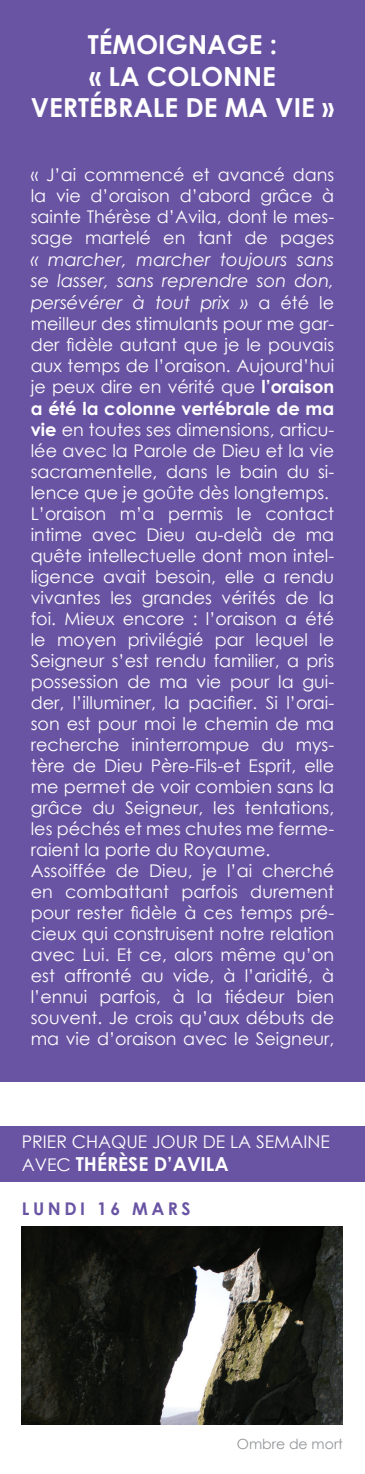
<style>
.page{position:relative;width:365px;height:1474px;background:#fff}
.page>*{position:absolute;margin:0;border:0;box-sizing:border-box;transform-origin:0 0}
.t1{font:700 26.25px/31.5px "Century Gothic";color:#fff;text-align:center}
.t2{font:700 19.25px "Century Gothic";color:#fff}
.t3{font:italic 17.85px/21.3px "Century Gothic";color:#fff;text-align:justify}
.t4{font:700 17.85px "Century Gothic";color:#fff}
.t5{font:17.5px/21px "Century Gothic";color:#fff;text-align:justify}
.t6{font:700 17.5px "Century Gothic";letter-spacing:.2em;color:#6954a3}
.t7{font:14px "Century Gothic";color:#939598}
.s1{font-style:normal;font-size:17.5px}
.s2{font-weight:700;font-size:17.85px}
</style>
<div class="page">
<div style="left:0;top:0;width:364px;height:1081px;background:#6954a3"></div>
<div style="left:0;top:1126px;width:364px;height:55px;background:#6954a3"></div>
<img style="left:22px;top:1226px;width:320px;height:198px">
<h1 class="t1" style="left:31px;top:28px;width:304px">TÉMOIGNAGE :<br>« LA COLONNE<br>VERTÉBRALE DE MA VIE »</h1>
<p class="t5" style="left:31px;top:164px;width:304px">« J’ai commencé et avancé dans la vie d’oraison d’abord grâce à sainte Thérèse d’Avila, dont le mes&shy;sage martelé en tant de pages</p>
<p class="t3" style="left:31px;top:248px;width:304px">« marcher, marcher toujours sans se lasser, sans reprendre son don, persévérer à tout prix » <span class="s1">a été le</span></p>
<p class="t5" style="left:31px;top:312px;width:304px">meilleur des stimulants pour me gar&shy;der fidèle autant que je le pouvais aux temps de l’oraison. Aujourd’hui je peux dire en vérité que <span class="s2">L’ORAISON</span></p>
<p class="t4" style="left:31px;top:394px;width:304px">A ÉTÉ LA COLONNE VERTÉBRALE DE MA</p>
<p class="t5" style="left:31px;top:419px;width:304px;text-align:left"><span class="s2">VIE</span> en toutes ses dimensions, articu&shy;lée avec la Parole de Dieu et la vie sacramentelle, dans le bain du si&shy;lence que je goûte dès longtemps.<br>L’oraison m’a permis le contact intime avec Dieu au-delà de ma quête intellectuelle dont mon intel&shy;ligence avait besoin, elle a rendu vivantes les grandes vérités de la foi. Mieux encore : l’oraison a été le moyen privilégié par lequel le Seigneur s’est rendu familier, a pris possession de ma vie pour la gui&shy;der, l’illuminer, la pacifier. Si l’orai&shy;son est pour moi le chemin de ma recherche ininterrompue du mys&shy;tère de Dieu Père-Fils-et Esprit, elle me permet de voir combien sans la grâce du Seigneur, les tentations, les péchés et mes chutes me ferme&shy;raient la porte du Royaume.<br>Assoiffée de Dieu, je l’ai cherché en combattant parfois durement pour rester fidèle à ces temps pré&shy;cieux qui construisent notre relation avec Lui. Et ce, alors même qu’on est affronté au vide, à l’aridité, à l’ennui parfois, à la tiédeur bien souvent. Je crois qu’aux débuts de ma vie d’oraison avec le Seigneur,</p>
<p class="t5" style="left:22px;top:1129px;width:306px;line-height:23.1px">Prier chaque jour de la semaine avec</p>
<p class="t2" style="left:76px;top:1149px;width:154px">THÉRÈSE D’AVILA</p>
<p class="t6" style="left:22px;top:1195px;width:170px">LUNDI 16 MARS</p>
<p class="t7" style="left:236px;top:1433px;width:107px">Ombre de mort</p>
</div>
